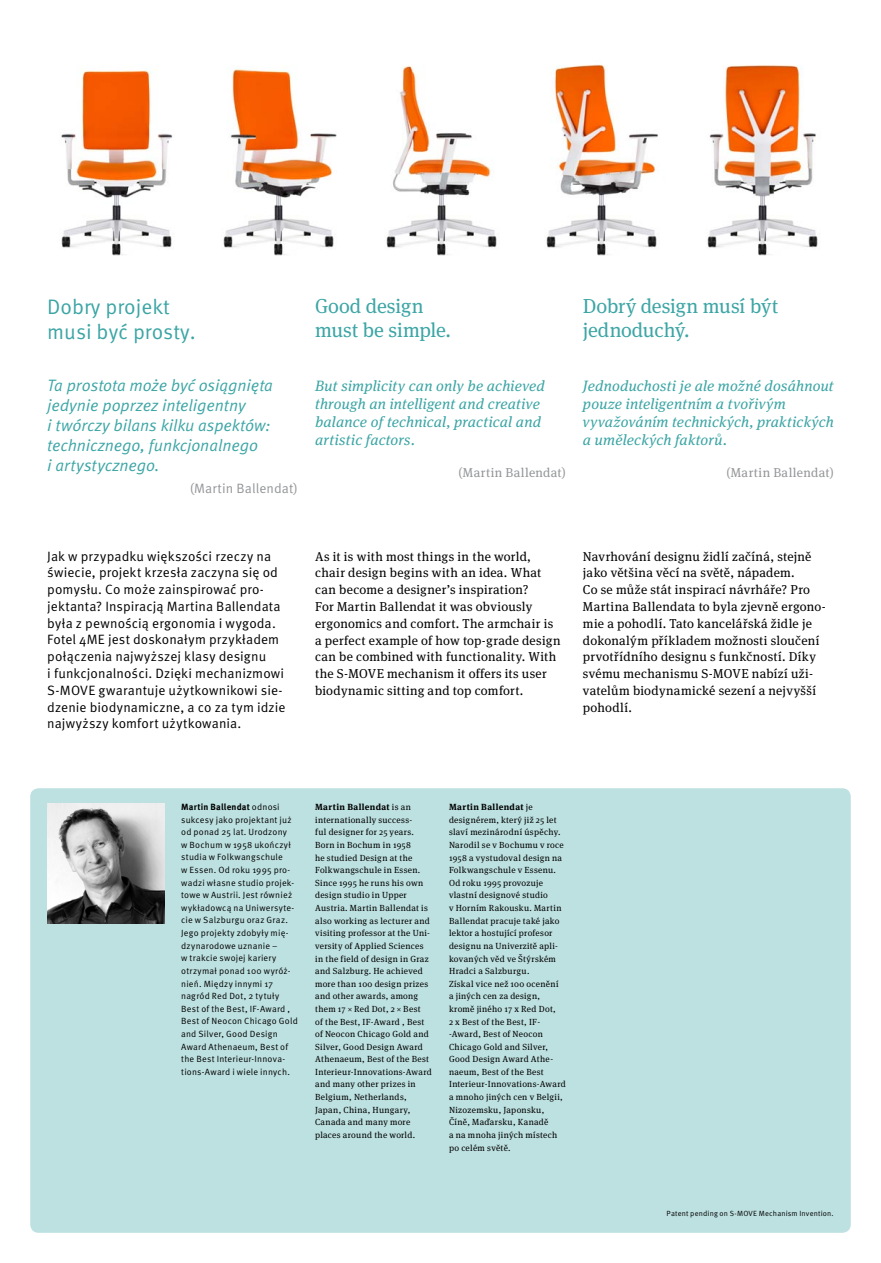
<style>
.page{position:relative;width:881px;height:1263px;background:#fff}
.page>*{position:absolute;margin:0;border:0;box-sizing:border-box;transform-origin:0 0}
.t1{font:21px/25.2px "Meta Pro";color:#3da5a5}
.t2{font:20.25px/24.3px "Meta Serif Pro";letter-spacing:-.01em;color:#3da5a5}
.t3{font:italic 16.5px/19.8px "Meta Pro";letter-spacing:-.005em;color:#3da5a5}
.t4{font:italic 15px/18px "Meta Serif Pro";letter-spacing:.015em;color:#3da5a5}
.t5{font:13.5px/16.8px "Meta Pro";letter-spacing:.01em;color:#000}
.t6{font:13.5px "Meta Pro";letter-spacing:.005em;color:#939598}
.t7{font:12.9px/16.8px "Meta Serif Pro";letter-spacing:.02em;color:#000}
.t8{font:12.9px "Meta Serif Pro";letter-spacing:.03em;color:#939598}
.t9{font:9px/12.6px "Meta Pro";letter-spacing:.025em;color:#000}
.t10{font:8.85px/12.6px "Meta Serif Pro";letter-spacing:.035em;color:#000}
.t11{font:7.5px "Meta Pro";letter-spacing:.02em;color:#000}
.s1{font-weight:700}
</style>
<div class="page">
<div style="left:30px;top:788px;width:820px;height:445px;background:#bde0e0;border-radius:9px"></div>
<img style="left:47px;top:803px;width:117px;height:120px">
<img style="left:223px;top:69px;width:114px;height:187px">
<img style="left:61px;top:70px;width:112px;height:186px">
<img style="left:386px;top:65px;width:111px;height:191px">
<img style="left:546px;top:64px;width:112px;height:192px">
<img style="left:707px;top:65px;width:111px;height:191px">
<h1 class="t1" style="left:47px;top:294px;width:150px">Dobry projekt musi być prosty.</h1>
<h2 class="t2" style="left:315px;top:293px;width:137px">Good design must be simple.</h2>
<h3 class="t3" style="left:47px;top:376px;width:227px">Ta prostota może być osiągnięta jedynie poprzez inteligentny<br>i twórczy bilans kilku aspektów: technicznego, funkcjonalnego<br>i artystycznego.</h3>
<h3 class="t6" style="left:190px;top:480px;width:110px">(Martin Ballendat)</h3>
<h3 class="t4" style="left:315px;top:376px;width:231px">But simplicity can only be achieved through an intelligent and creative balance of technical, practical and artistic factors.</h3>
<h3 class="t8" style="left:458px;top:463px;width:109px">(Martin Ballendat)</h3>
<h2 class="t2" style="left:582px;top:293px;width:197px">Dobrý design musí být jednoduchý.</h2>
<h3 class="t4" style="left:582px;top:376px;width:252px">Jednoduchosti je ale možné dosáhnout pouze inteligentním a tvořivým vyvažováním technických, praktických a uměleckých faktorů.</h3>
<h3 class="t8" style="left:726px;top:463px;width:109px">(Martin Ballendat)</h3>
<p class="t5" style="left:47px;top:548px;width:240px">Jak w przypadku większości rzeczy na świecie, projekt krzesła zaczyna się od pomysłu. Co może zainspirować pro&shy;jektanta? Inspiracją Martina Ballendata była z pewnością ergonomia i wygoda.<br>Fotel 4ME jest doskonałym przykładem połączenia najwyższej klasy designu<br>i funkcjonalności. Dzięki mechanizmowi S-MOVE gwarantuje użytkownikowi sie&shy;dzenie biodynamiczne, a co za tym idzie najwyższy komfort użytkowania.</p>
<p class="t7" style="left:315px;top:547px;width:247px">As it is with most things in the world, chair design begins with an idea. What can become a designer’s inspiration?<br>For Martin Ballendat it was obviously ergonomics and comfort. The armchair is a perfect example of how top-grade design can be combined with functionality. With the S-MOVE mechanism it offers its user biodynamic sitting and top comfort.</p>
<p class="t7" style="left:582px;top:547px;width:244px">Navrhování designu židlí začíná, stejně jako většina věcí na světě, nápadem.<br>Co se může stát inspirací návrháře? Pro Martina Ballendata to byla zjevně ergono&shy;mie a pohodlí. Tato kancelářská židle je dokonalým příkladem možnosti sloučení prvotřídního designu s funkčností. Díky svému mechanismu S-MOVE nabízí uži&shy;vatelům biodynamické sezení a nejvyšší pohodlí.</p>
<p class="t9" style="left:181px;top:801px;width:118px"><span class="s1">Martin Ballendat</span> odnosi sukcesy jako projektant już od ponad 25 lat. Urodzony<br>w Bochum w 1958 ukończył studia w Folkwangschule<br>w Essen. Od roku 1995 pro&shy;wadzi własne studio projek&shy;towe w Austrii. Jest również wykładowcą na Uniwersyte&shy;cie w Salzburgu oraz Graz.<br>Jego projekty zdobyły mię&shy;dzynarodowe uznanie –<br>w trakcie swojej kariery otrzymał ponad 100 wyróż&shy;nień. Między innymi 17 nagród Red Dot, 2 tytuły<br>Best of the Best, IF-Award ,<br>Best of Neocon Chicago Gold and Silver, Good Design<br>Award Athenaeum, Best of the Best Interieur-Innova&shy;tions-Award i wiele innych.</p>
<p class="t10" style="left:315px;top:800px;width:118px"><span class="s1">Martin Ballendat</span> is an internationally success-<br>ful designer for 25 years.<br>Born in Bochum in 1958<br>he studied Design at the<br>Folkwangschule in Essen.<br>Since 1995 he runs his own design studio in Upper<br>Austria. Martin Ballendat is also working as lecturer and visiting professor at the Uni&shy;versity of Applied Sciences in the field of design in Graz and Salzburg. He achieved more than 100 design prizes and other awards, among them 17 × Red Dot, 2 × Best<br>of the Best, IF-Award , Best of Neocon Chicago Gold and<br>Silver, Good Design Award<br>Athenaeum, Best of the Best<br>Interieur-Innovations-Award and many other prizes in<br>Belgium, Netherlands,<br>Japan, China, Hungary,<br>Canada and many more places around the world.</p>
<p class="t10" style="left:449px;top:800px;width:118px"><span class="s1">Martin Ballendat</span> je designérem, který již 25 let slaví mezinárodní úspěchy.<br>Narodil se v Bochumu v roce<br>1958 a vystudoval design na<br>Folkwangschule v Essenu.<br>Od roku 1995 provozuje vlastní designové studio<br>v Horním Rakousku. Martin<br>Ballendat pracuje také jako lektor a hostující profesor designu na Univerzitě apli&shy;kovaných věd ve Štýrském<br>Hradci a Salzburgu.<br>Získal vice než 100 ocenění<br>a jiných cen za design, kromě jiného 17 x Red Dot,<br>2 x Best of the Best, IF--Award, Best of Neocon<br>Chicago Gold and Silver,<br>Good Design Award Athe&shy;naeum, Best of the Best<br>Interieur-Innovations-Award a mnoho jiných cen v Belgii,<br>Nizozemsku, Japonsku,<br>Číně, Maďarsku, Kanadě<br>a na mnoha jiných místech po celém světě.</p>
<p class="t11" style="left:666px;top:1208px;width:168px">Patent pending on S-MOVE Mechanism Invention.</p>
</div>
